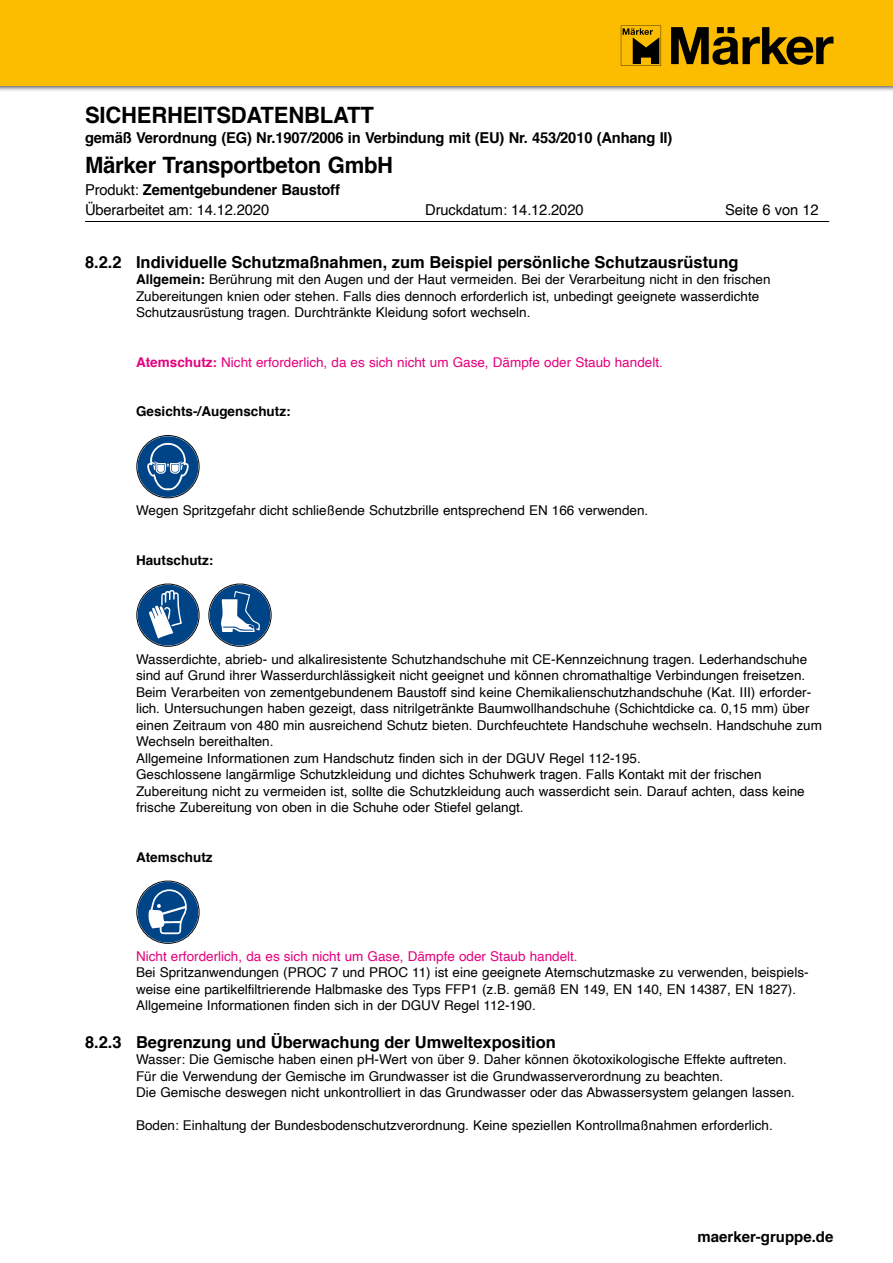
<style>
.page{position:relative;width:893px;height:1263px;background:#fff}
.page>*{position:absolute;margin:0;border:0;box-sizing:border-box;transform-origin:0 0}
.t1{font:700 22.5px "Helvetica";letter-spacing:-.01em;color:#000}
.Überschrift_2{font:700 16.5px "Helvetica";color:#000}
.t2{font:15px/19.5px "Helvetica";letter-spacing:-.01em;color:#000}
.t3{font:700 15px "Helvetica";letter-spacing:-.01em;color:#000}
.Text{font:13.5px/16.5px "Helvetica";color:#000}
.Text-2{font:13.5px "Helvetica";color:#e6007d}
.Text-3{font:700 13.5px "Helvetica";color:#000}
.Text_Bold{font:700 13.5px "Helvetica";color:#000}
.s1{font-weight:700}
</style>
<div class="page">
<div style="left:0;top:0;width:893px;height:92px;background:#000;opacity:.65"></div>
<div style="left:0;top:0;width:893px;height:85px;background:#fcbc00"></div>
<svg style="left:621px;top:26px;width:40px;height:40px"></svg>
<svg style="left:671px;top:27px;width:162px;height:38px"></svg>
<hr style="left:85px;top:221px;width:744px;height:1px;background:#000">
<svg style="left:138px;top:436px;width:60px;height:61px"></svg>
<svg style="left:138px;top:585px;width:60px;height:60px"></svg>
<svg style="left:210px;top:585px;width:60px;height:60px"></svg>
<svg style="left:138px;top:882px;width:60px;height:60px"></svg>
<h1 class="t1" style="left:85px;top:97px;width:290px">SICHERHEITSDATENBLATT</h1>
<p class="t3" style="left:85px;top:125px;width:589px">gemäß Verordnung (EG) Nr.1907/2006 in Verbindung mit (EU) Nr. 453/2010 (Anhang II)</p>
<h1 class="t1" style="left:85px;top:147px;width:310px">Märker Transportbeton GmbH</h1>
<p class="t2" style="left:85px;top:181px;width:256px">Produkt: <span class="s1">Zementgebundener Baustoff<br></span>Überarbeitet am: 14.12.2020</p>
<p class="t2" style="left:425px;top:200px;width:160px">Druckdatum: 14.12.2020</p>
<p class="t2" style="left:725px;top:200px;width:95px">Seite 6 von 12</p>
<p class="Überschrift_2" style="left:85px;top:248px;width:655px">8.2.2 Individuelle Schutzmaßnahmen, zum Beispiel persönliche Schutzausrüstung</p>
<p class="Text" style="left:136px;top:271px;width:636px"><span class="s1">Allgemein:</span> Berührung mit den Augen und der Haut vermeiden. Bei der Verarbeitung nicht in den frischen<br>Zubereitungen knien oder stehen. Falls dies dennoch erforderlich ist, unbedingt geeignete wasserdichte<br>Schutzausrüstung tragen. Durchtränkte Kleidung sofort wechseln.</p>
<p class="Text-2" style="left:136px;top:351px;width:528px"><span class="s1">Atemschutz:</span> Nicht erforderlich, da es sich nicht um Gase, Dämpfe oder Staub handelt.</p>
<p class="Text-3" style="left:136px;top:400px;width:156px">Gesichts-/Augenschutz:</p>
<p class="Text" style="left:136px;top:502px;width:514px">Wegen Spritzgefahr dicht schließende Schutzbrille entsprechend EN 166 verwenden.</p>
<p class="Text_Bold" style="left:136px;top:549px;width:79px">Hautschutz:</p>
<p class="Text" style="left:136px;top:651px;width:673px">Wasserdichte, abrieb- und alkaliresistente Schutzhandschuhe mit CE-Kennzeichnung tragen. Lederhandschuhe sind auf Grund ihrer Wasserdurchlässigkeit nicht geeignet und können chromathaltige Verbindungen freisetzen.</p>
<p class="Text" style="left:136px;top:684px;width:687px">Beim Verarbeiten von zementgebundenem Baustoff sind keine Chemikalienschutzhandschuhe (Kat. III) erforder&shy;lich. Untersuchungen haben gezeigt, dass nitrilgetränkte Baumwollhandschuhe (Schichtdicke ca. 0,15 mm) über einen Zeitraum von 480 min ausreichend Schutz bieten. Durchfeuchtete Handschuhe wechseln. Handschuhe zum Wechseln bereithalten.</p>
<p class="Text" style="left:136px;top:750px;width:506px">Allgemeine Informationen zum Handschutz finden sich in der DGUV Regel 112-195.</p>
<p class="Text" style="left:136px;top:766px;width:670px">Geschlossene langärmlige Schutzkleidung und dichtes Schuhwerk tragen. Falls Kontakt mit der frischen<br>Zubereitung nicht zu vermeiden ist, sollte die Schutzkleidung auch wasserdicht sein. Darauf achten, dass keine frische Zubereitung von oben in die Schuhe oder Stiefel gelangt.</p>
<p class="Text_Bold" style="left:136px;top:846px;width:78px">Atemschutz</p>
<p class="Text-2" style="left:136px;top:945px;width:443px">Nicht erforderlich, da es sich nicht um Gase, Dämpfe oder Staub handelt.</p>
<p class="Text" style="left:136px;top:964px;width:674px">Bei Spritzanwendungen (PROC 7 und PROC 11) ist eine geeignete Atemschutzmaske zu verwenden, beispiels&shy;weise eine partikelfiltrierende Halbmaske des Typs FFP1 (z.B. gemäß EN 149, EN 140, EN 14387, EN 1827).<br>Allgemeine Informationen finden sich in der DGUV Regel 112-190.</p>
<p class="Überschrift_2" style="left:85px;top:1028px;width:472px">8.2.3 Begrenzung und Überwachung der Umweltexposition</p>
<p class="Text" style="left:136px;top:1051px;width:660px">Wasser: Die Gemische haben einen pH-Wert von über 9. Daher können ökotoxikologische Effekte auftreten.<br>Für die Verwendung der Gemische im Grundwasser ist die Grundwasserverordnung zu beachten.<br>Die Gemische deswegen nicht unkontrolliert in das Grundwasser oder das Abwassersystem gelangen lassen.</p>
<p class="Text" style="left:136px;top:1117px;width:638px">Boden: Einhaltung der Bundesbodenschutzverordnung. Keine speziellen Kontrollmaßnahmen erforderlich.</p>
<p class="t3" style="left:698px;top:1225px;width:137px">maerker-gruppe.de</p>
</div>
